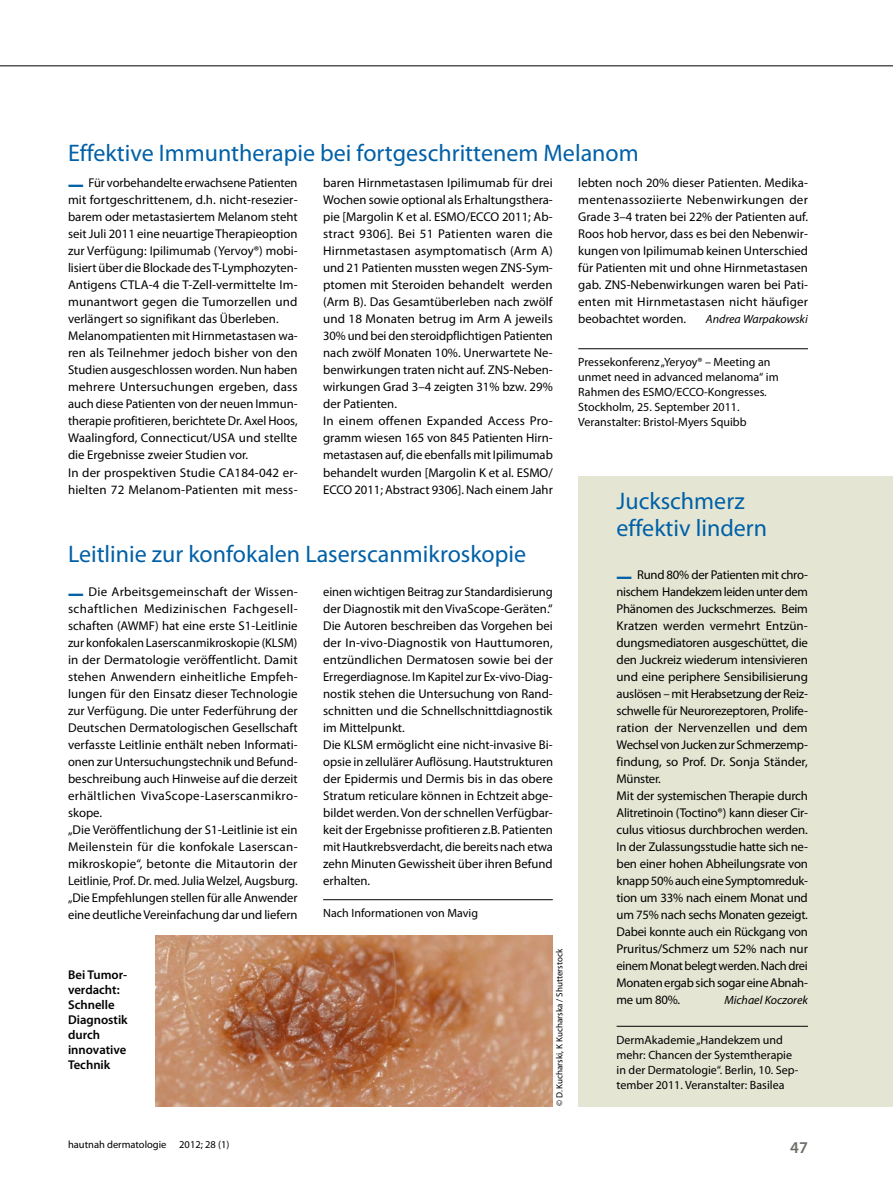
<style>
.page{position:relative;width:893px;height:1187px;background:#fff}
.page>*{position:absolute;margin:0;border:0;box-sizing:border-box;transform-origin:0 0}
.t1{font:24px/27px "Myriad Pro";color:#0060a7}
.t2{font:600 16.5px "Myriad Pro";color:#6e6d67}
.t3{font:12.75px/17px "Myriad Pro";color:#000}
.t4{font:12.75px/17px "Myriad Pro";letter-spacing:-.02em;color:#000}
.t5{font:600 12.75px/15px "Myriad Pro";color:#000}
.t6{font:12px/15px "Myriad Pro";color:#000}
.t7{font:italic 12px "Myriad Pro";color:#000}
.t8{font:10.5px "Myriad Pro";color:#000}
.t9{font:9px "Myriad Pro";color:#000}
.s1{font-weight:700;font-size:24.3px;color:#0060a7}
</style>
<div class="page">
<hr style="left:0;top:66px;width:893px;height:1px;background:#000">
<div style="left:578px;top:476px;width:315px;height:631px;background:#e4e6d3"></div>
<hr style="left:617px;top:1025px;width:191px;height:1px;background:#000">
<img style="left:155px;top:935px;width:398px;height:171px">
<hr style="left:323px;top:899px;width:230px;height:1px;background:#000">
<hr style="left:578px;top:348px;width:230px;height:1px;background:#000">
<h1 class="t1" style="left:68px;top:139px;width:572px">Effektive Immuntherapie bei fortgeschrittenem Melanom</h1>
<p class="t3" style="left:68px;top:174px;width:231px"><span class="s1">—</span> Für vorbehandelte erwachsene Patienten mit fortgeschrittenem, d.h. nicht-resezier&shy;barem oder metastasiertem Melanom steht seit Juli 2011 eine neuartige Therapieoption zur Verfügung: Ipilimumab (Yervoy®) mobi&shy;lisiert über die Blockade des T-Lymphozyten-Antigens CTLA-4 die T-Zell-vermittelte Im&shy;munantwort gegen die Tumorzellen und verlängert so signifikant das Überleben.<br>Melanompatienten mit Hirnmetastasen wa&shy;ren als Teilnehmer jedoch bisher von den Studien ausgeschlossen worden. Nun haben mehrere Untersuchungen ergeben, dass auch diese Patienten von der neuen Immun&shy;therapie profitieren, berichtete Dr. Axel Hoos, Waalingford, Connecticut/USA und stellte die Ergebnisse zweier Studien vor.<br>In der prospektiven Studie CA184-042 er&shy;hielten 72 Melanom-Patienten mit mess-</p>
<p class="t3" style="left:323px;top:174px;width:231px">baren Hirnmetastasen Ipilimumab für drei Wochen sowie optional als Erhaltungsthera&shy;pie [Margolin K et al. ESMO/ECCO 2011; Ab&shy;stract 9306]. Bei 51 Patienten waren die Hirnmetastasen asymptomatisch (Arm A) und 21 Patienten mussten wegen ZNS-Sym&shy;ptomen mit Steroiden behandelt werden (Arm B). Das Gesamtüberleben nach zwölf und 18 Monaten betrug im Arm A jeweils 30% und bei den steroidpflichtigen Patienten nach zwölf Monaten 10%. Unerwartete Ne&shy;benwirkungen traten nicht auf. ZNS-Neben&shy;wirkungen Grad 3–4 zeigten 31% bzw. 29% der Patienten.<br>In einem offenen Expanded Access Pro&shy;gramm wiesen 165 von 845 Patienten Hirn&shy;metastasen auf, die ebenfalls mit Ipilimumab behandelt wurden [Margolin K et al. ESMO/ ECCO 2011; Abstract 9306]. Nach einem Jahr</p>
<h1 class="t1" style="left:68px;top:540px;width:460px">Leitlinie zur konfokalen Laserscanmikroskopie</h1>
<p class="t3" style="left:323px;top:582px;width:231px">einen wichtigen Beitrag zur Standardisierung der Diagnostik mit den VivaScope-Geräten.“ Die Autoren beschreiben das Vorgehen bei der In-vivo-Diagnostik von Hauttumoren, entzündlichen Dermatosen sowie bei der Erregerdiagnose. Im Kapitel zur Ex-vivo-Diag&shy;nostik stehen die Untersuchung von Rand&shy;schnitten und die Schnellschnittdiagnostik im Mittelpunkt.<br>Die KLSM ermöglicht eine nicht-invasive Bi&shy;opsie in zellulärer Auflösung. Hautstrukturen der Epidermis und Dermis bis in das obere Stratum reticulare können in Echtzeit abge&shy;bildet werden. Von der schnellen Verfügbar&shy;keit der Ergebnisse profitieren z.B. Patienten mit Hautkrebsverdacht, die bereits nach etwa zehn Minuten Gewissheit über ihren Befund erhalten.</p>
<p class="t6" style="left:323px;top:905px;width:156px">Nach Informationen von Mavig</p>
<p class="t3" style="left:68px;top:582px;width:231px"><span class="s1">—</span> Die Arbeitsgemeinschaft der Wissen&shy;schaftlichen Medizinischen Fachgesell&shy;schaften (AWMF) hat eine erste S1-Leitlinie zur konfokalen Laserscanmikroskopie (KLSM) in der Dermatologie veröffentlicht. Damit stehen Anwendern einheitliche Empfeh&shy;lungen für den Einsatz dieser Technologie zur Verfügung. Die unter Federführung der Deutschen Dermatologischen Gesellschaft verfasste Leitlinie enthält neben Informati&shy;onen zur Untersuchungstechnik und Befund&shy;beschreibung auch Hinweise auf die derzeit erhältlichen VivaScope-Laserscanmikro&shy;skope.<br>„Die Veröffentlichung der S1-Leitlinie ist ein Meilenstein für die konfokale Laserscan&shy;mikroskopie“, betonte die Mitautorin der Leitlinie, Prof. Dr. med. Julia Welzel, Augsburg. „Die Empfehlungen stellen für alle Anwender eine deutliche Vereinfachung dar und liefern</p>
<p class="t5" style="left:68px;top:967px;width:61px">Bei Tumor&shy;verdacht:<br>Schnelle<br>Diagnostik durch innovative<br>Technik</p>
<p class="t8" style="left:68px;top:1137px;width:163px">hautnah dermatologie 2012; 28 (1)</p>
<p class="t9" style="left:554px;top:1106px;width:158px;rotate:-90deg">© D. Kucharski, K Kucharska / Shutterstock</p>
<p class="t3" style="left:578px;top:174px;width:231px;text-align:justify">lebten noch 20% dieser Patienten. Medika&shy;mentenassoziierte Nebenwirkungen der Grade 3–4 traten bei 22% der Patienten auf.<br>Roos hob hervor, dass es bei den Nebenwir&shy;kungen von Ipilimumab keinen Unterschied für Patienten mit und ohne Hirnmetastasen gab. ZNS-Nebenwirkungen waren bei Pati&shy;enten mit Hirnmetastasen nicht häufiger beobachtet worden.</p>
<p class="t7" style="left:706px;top:313px;width:104px">Andrea Warpakowski</p>
<p class="t6" style="left:578px;top:354px;width:202px">Pressekonferenz „Yeryoy® – Meeting an unmet need in advanced melanoma“ im Rahmen des ESMO/ECCO-Kongresses.<br>Stockholm, 25. September 2011.<br>Veranstalter: Bristol-Myers Squibb</p>
<h1 class="t1" style="left:617px;top:487px;width:152px">Juckschmerz effektiv lindern</h1>
<p class="t4" style="left:617px;top:565px;width:193px"><span class="s1">—</span> Rund 80% der Patienten mit chro&shy;nischem Handekzem leiden unter dem Phänomen des Juckschmerzes. Beim Kratzen werden vermehrt Entzün&shy;dungsmediatoren ausgeschüttet, die den Juckreiz wiederum intensivieren und eine periphere Sensibilisierung auslösen – mit Herabsetzung der Reiz&shy;schwelle für Neurorezeptoren, Prolife&shy;ration der Nervenzellen und dem Wechsel von Jucken zur Schmerzemp&shy;findung, so Prof. Dr. Sonja Ständer, Münster.<br>Mit der systemischen Therapie durch Alitretinoin (Toctino®) kann dieser Cir&shy;culus vitiosus durchbrochen werden.<br>In der Zulassungsstudie hatte sich ne&shy;ben einer hohen Abheilungsrate von knapp 50% auch eine Symptomreduk&shy;tion um 33% nach einem Monat und um 75% nach sechs Monaten gezeigt.<br>Dabei konnte auch ein Rückgang von Pruritus/Schmerz um 52% nach nur einem Monat belegt werden. Nach drei Monaten ergab sich sogar eine Abnah&shy;me um 80%.</p>
<p class="t7" style="left:724px;top:993px;width:85px">Michael Koczorek</p>
<p class="t6" style="left:617px;top:1031px;width:184px">DermAkademie „Handekzem und mehr: Chancen der Systemtherapie in der Dermatologie“. Berlin, 10. Sep&shy;tember 2011. Veranstalter: Basilea</p>
<p class="t2" style="left:790px;top:1136px;width:19px">47</p>
</div>
